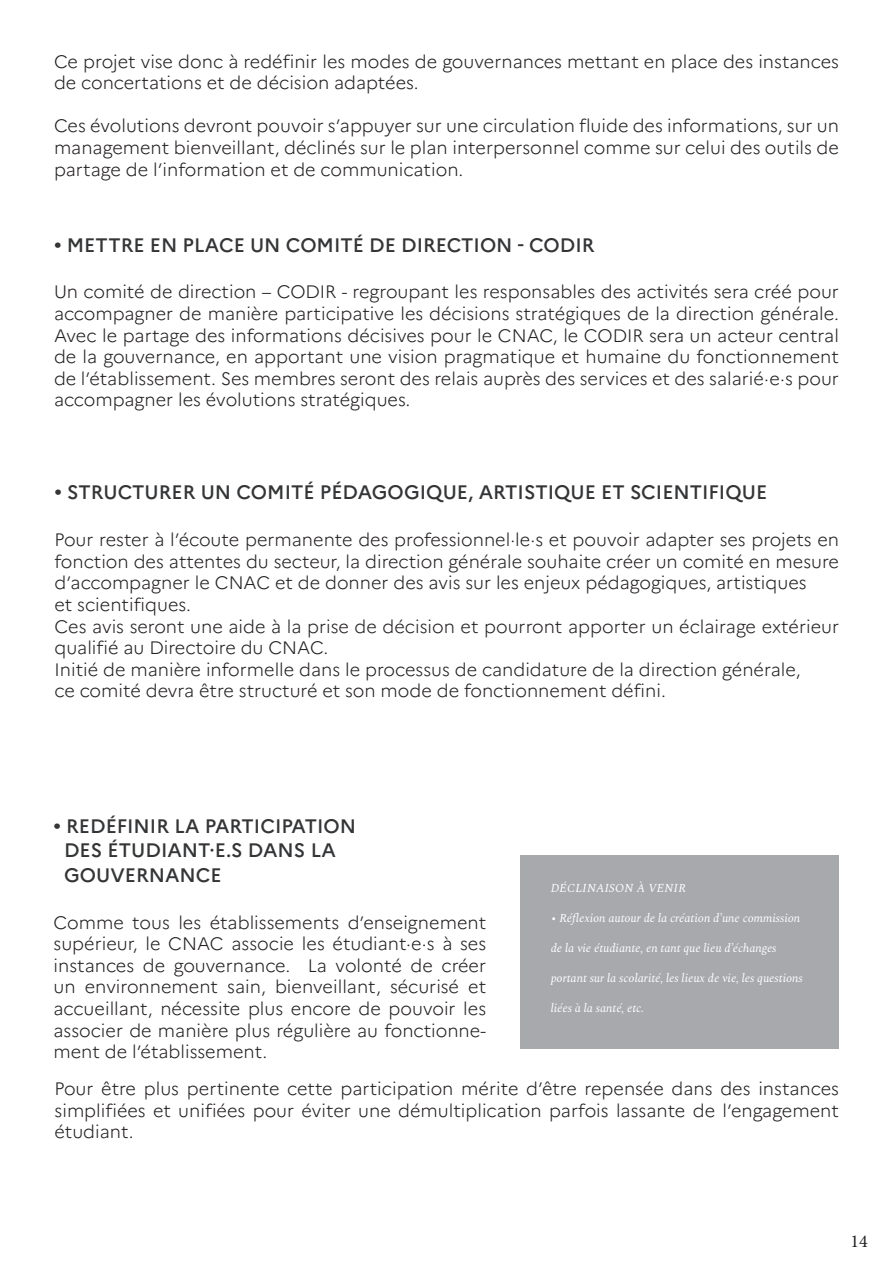
<style>
.page{position:relative;width:893px;height:1263px;background:#fff}
.page>*{position:absolute;margin:0;border:0;box-sizing:border-box;transform-origin:0 0}
.t1{font:500 19.5px "Marianne";color:#343537}
.t2{font:300 18px/21.6px "Marianne";color:#231f20;text-align:justify}
.t3{font:18px "Minion Pro";color:#231f20}
.t4{font:italic 12px "Spectral";color:#fff}
</style>
<div class="page">
<div style="left:521px;top:855px;width:318px;height:193px;background:#a8a9ad"></div>
<p class="t2" style="left:54px;top:50px;width:786px">Ce projet vise donc à redéfinir les modes de gouvernances mettant en place des instances de concertations et de décision adaptées.</p>
<p class="t2" style="left:54px;top:115px;width:786px">Ces évolutions devront pouvoir s’appuyer sur une circulation fluide des informations, sur un management bienveillant, déclinés sur le plan interpersonnel comme sur celui des outils de partage de l’information et de communication.</p>
<p class="t1" style="left:54px;top:233px;width:542px">• METTRE EN PLACE UN COMITÉ DE DIRECTION - CODIR</p>
<p class="t2" style="left:54px;top:281px;width:786px">Un comité de direction – CODIR - regroupant les responsables des activités sera créé pour accompagner de manière participative les décisions stratégiques de la direction générale.<br>Avec le partage des informations décisives pour le CNAC, le CODIR sera un acteur central de la gouvernance, en apportant une vision pragmatique et humaine du fonctionnement de l’établissement. Ses membres seront des relais auprès des services et des salarié·e·s pour accompagner les évolutions stratégiques.</p>
<p class="t1" style="left:55px;top:480px;width:714px">• STRUCTURER UN COMITÉ PÉDAGOGIQUE, ARTISTIQUE ET SCIENTIFIQUE</p>
<p class="t2" style="left:55px;top:529px;width:786px">Pour rester à l’écoute permanente des professionnel·le·s et pouvoir adapter ses projets en fonction des attentes du secteur, la direction générale souhaite créer un comité en mesure d’accompagner le CNAC et de donner des avis sur les enjeux pédagogiques, artistiques</p>
<p class="t2" style="left:55px;top:594px;width:138px">et scientifiques.</p>
<p class="t2" style="left:55px;top:615px;width:786px">Ces avis seront une aide à la prise de décision et pourront apporter un éclairage extérieur qualifié au Directoire du CNAC.</p>
<p class="t2" style="left:55px;top:658px;width:748px">Initié de manière informelle dans le processus de candidature de la direction générale,</p>
<p class="t2" style="left:55px;top:680px;width:613px">ce comité devra être structuré et son mode de fonctionnement défini.</p>
<p class="t1" style="left:54px;top:814px;width:304px">• REDÉFINIR LA PARTICIPATION</p>
<p class="t1" style="left:64px;top:838px;width:273px">DES ÉTUDIANT·E.S DANS LA</p>
<p class="t1" style="left:64px;top:863px;width:159px">GOUVERNANCE</p>
<p class="t2" style="left:54px;top:911px;width:434px">Comme tous les établissements d’enseignement supérieur, le CNAC associe les étudiant·e·s à ses instances de gouvernance. La volonté de créer un environnement sain, bienveillant, sécurisé et accueillant, nécessite plus encore de pouvoir les associer de manière plus régulière au fonctionne&shy;ment de l’établissement.</p>
<p class="t2" style="left:55px;top:1078px;width:786px">Pour être plus pertinente cette participation mérite d’être repensée dans des instances simplifiées et unifiées pour éviter une démultiplication parfois lassante de l’engagement étudiant.</p>
<p class="t4" style="left:551px;top:879px;width:137px">DÉCLINAISON À VENIR</p>
<p class="t4" style="left:551px;top:909px;width:251px">• Réflexion autour de la création d’une commission</p>
<p class="t4" style="left:551px;top:939px;width:227px">de la vie étudiante, en tant que lieu d’échanges</p>
<p class="t4" style="left:551px;top:969px;width:254px">portant sur la scolarité, les lieux de vie, les questions</p>
<p class="t4" style="left:551px;top:999px;width:95px">liées à la santé, etc.</p>
<p class="t3" style="left:850px;top:1229px;width:19px">14</p>
</div>
